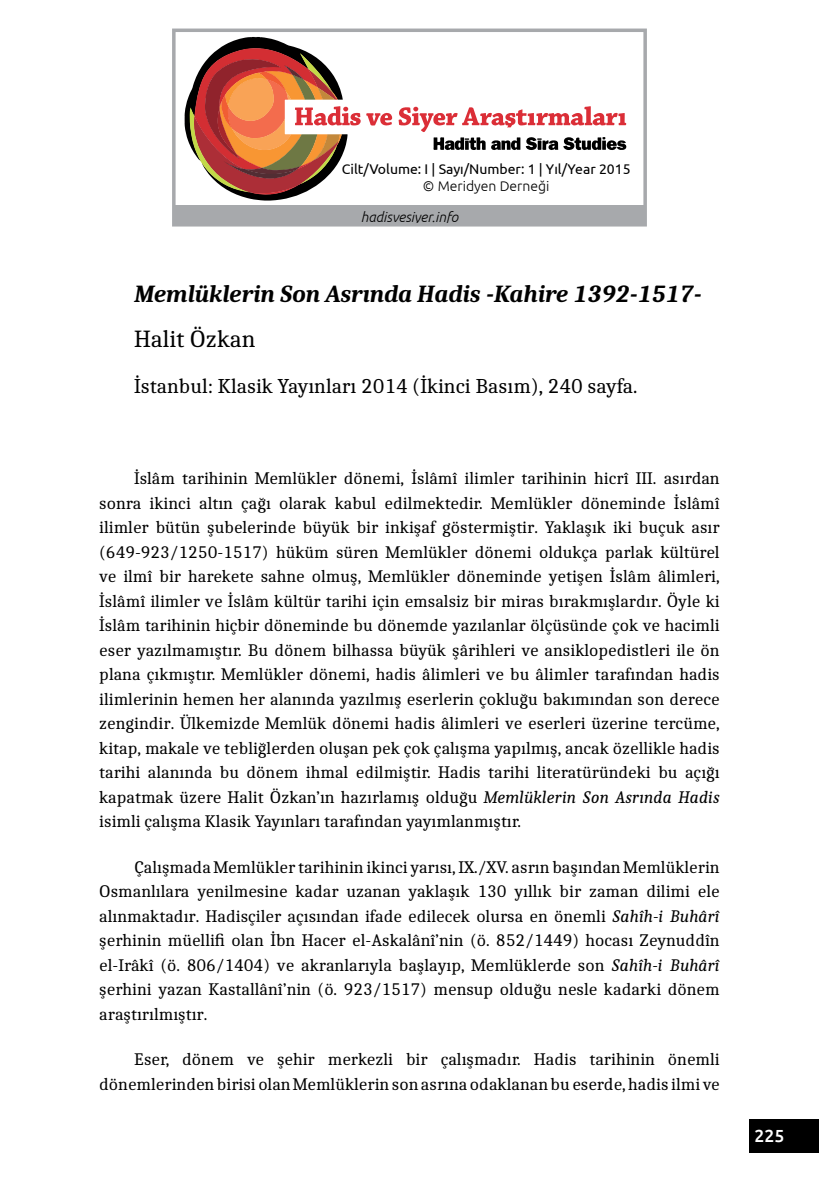
<style>
.page{position:relative;width:819px;height:1191px;background:#fff}
.page>*{position:absolute;margin:0;border:0;box-sizing:border-box;transform-origin:0 0}
.t1{font:italic 700 24.5px "Caladea";color:#000}
.t2{font:24.5px "Caladea";color:#000}
.t3{font:21px "Caladea";color:#000}
.t4{font:17.5px/24.5px "Caladea";color:#000;text-align:justify}
.t5{font:500 17.5px "Ubuntu";color:#fff}
.t6{font:14px "Ubuntu";color:#000}
.t7{font:italic 300 14px "Ubuntu";color:#000}
.t8{font:300 14px "Ubuntu";color:#000}
.s1{font-style:italic}
</style>
<div class="page">
<div style="left:749px;top:1119px;width:70px;height:34px;background:#000"></div>
<svg style="left:366px;top:112px;width:26px;height:14px"></svg>
<svg style="left:398px;top:106px;width:228px;height:45px"></svg>
<svg style="left:184px;top:37px;width:176px;height:164px"></svg>
<div style="left:174px;top:206px;width:471px;height:19px;background:#a7a9ac"></div>
<div style="left:172px;top:29px;width:475px;height:197px;border:4px solid #a7a9ac"></div>
<p class="t6" style="left:342px;top:161px;width:290px">Cilt/Volume: I | Sayı/Number: 1 | Yıl/Year 2015</p>
<p class="t8" style="left:423px;top:178px;width:128px">© Meridyen Derneği</p>
<p class="t7" style="left:361px;top:208px;width:99px">hadisvesiyer.info</p>
<h1 class="t1" style="left:134px;top:279px;width:569px">Memlüklerin Son Asrında Hadis -Kahire 1392-1517-</h1>
<h1 class="t2" style="left:134px;top:324px;width:123px">Halit Özkan</h1>
<p class="t3" style="left:134px;top:373px;width:505px">İstanbul: Klasik Yayınları 2014 (İkinci Basım), 240 sayfa.</p>
<p class="t4" style="left:99px;top:465px;width:622px;text-indent:35px">İslâm tarihinin Memlükler dönemi, İslâmî ilimler tarihinin hicrî III. asırdan sonra ikinci altın çağı olarak kabul edilmektedir. Memlükler döneminde İslâmî ilimler bütün şubelerinde büyük bir inkişaf göstermiştir. Yaklaşık iki buçuk asır (649-923/1250-1517) hüküm süren Memlükler dönemi oldukça parlak kültürel ve ilmî bir harekete sahne olmuş, Memlükler döneminde yetişen İslâm âlimleri, İslâmî ilimler ve İslâm kültür tarihi için emsalsiz bir miras bırakmışlardır. Öyle ki İslâm tarihinin hiçbir döneminde bu dönemde yazılanlar ölçüsünde çok ve hacimli eser yazılmamıştır. Bu dönem bilhassa büyük şârihleri ve ansiklopedistleri ile ön plana çıkmıştır. Memlükler dönemi, hadis âlimleri ve bu âlimler tarafından hadis ilimlerinin hemen her alanında yazılmış eserlerin çokluğu bakımından son derece zengindir. Ülkemizde Memlük dönemi hadis âlimleri ve eserleri üzerine tercüme, kitap, makale ve tebliğlerden oluşan pek çok çalışma yapılmış, ancak özellikle hadis tarihi alanında bu dönem ihmal edilmiştir. Hadis tarihi literatüründeki bu açığı kapatmak üzere Halit Özkan’ın hazırlamış olduğu <span class="s1">Memlüklerin Son Asrında Hadis </span>isimli çalışma Klasik Yayınları tarafından yayımlanmıştır.</p>
<p class="t4" style="left:99px;top:854px;width:622px;text-indent:35px">Çalışmada Memlükler tarihinin ikinci yarısı, IX./XV. asrın başından Memlüklerin Osmanlılara yenilmesine kadar uzanan yaklaşık 130 yıllık bir zaman dilimi ele alınmaktadır. Hadisçiler açısından ifade edilecek olursa en önemli <span class="s1">Sahîh-i Buhârî </span>şerhinin müellifi olan İbn Hacer el-Askalânî’nin (ö. 852/1449) hocası Zeynuddîn el-Irâkî (ö. 806/1404) ve akranlarıyla başlayıp, Memlüklerde son <span class="s1">Sahîh-i Buhârî </span>şerhini yazan Kastallânî’nin (ö. 923/1517) mensup olduğu nesle kadarki dönem araştırılmıştır.</p>
<p class="t4" style="left:99px;top:1046px;width:622px;text-align:right">Eser, dönem ve şehir merkezli bir çalışmadır. Hadis tarihinin önemli dönemlerinden birisi olan Memlüklerin son asrına odaklanan bu eserde, hadis ilmi ve</p>
<p class="t5" style="left:754px;top:1124px;width:31px">225</p>
</div>
